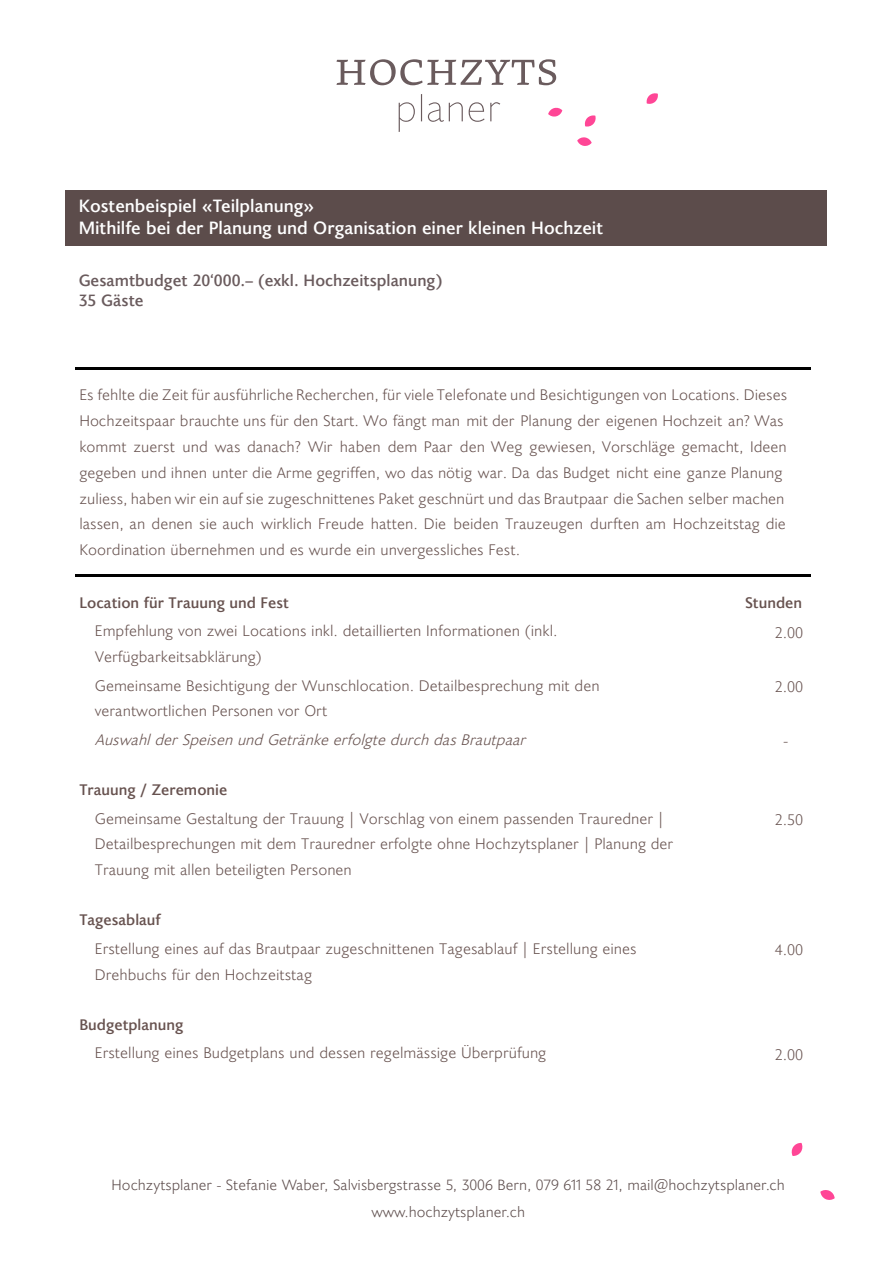
<style>
.page{position:relative;width:893px;height:1263px;background:#fff}
.page>*{position:absolute;margin:0;border:0;box-sizing:border-box;transform-origin:0 0}
.t1{font:500 18px "Joanna Sans Nova";color:#fff}
.t2{font:500 16.5px "Joanna Sans Nova";color:#6a5b5d}
.t3{font:300 15.45px/25.8px "Joanna Sans Nova";color:#67524f}
.t4{font:500 15.45px/29.7px "Joanna Sans Nova";color:#67524f;text-align:right}
.t5{font:italic 300 15.45px "Joanna Sans Nova";color:#67524f}
.t6{font:300 15px "Joanna Sans Nova";color:#5c4c4b}
.s1{font-weight:300}
</style>
<div class="page">
<div style="left:66px;top:190px;width:761px;height:56px;background:#5c4c4b"></div>
<svg style="left:337px;top:59px;width:225px;height:73px"></svg>
<svg style="left:577px;top:137px;width:15px;height:9px"></svg>
<svg style="left:584px;top:115px;width:12px;height:12px"></svg>
<svg style="left:646px;top:93px;width:12px;height:11px"></svg>
<svg style="left:820px;top:1190px;width:15px;height:10px"></svg>
<svg style="left:791px;top:1143px;width:12px;height:13px"></svg>
<hr style="left:75px;top:367px;width:736px;height:2px;background:#000">
<hr style="left:75px;top:574px;width:736px;height:3px;background:#000">
<p class="t1" style="left:79px;top:193px;width:237px">Kostenbeispiel «Teilplanung»</p>
<p class="t1" style="left:79px;top:215px;width:526px">Mithilfe bei der Planung und Organisation einer kleinen Hochzeit</p>
<p class="t2" style="left:79px;top:269px;width:365px">Gesamtbudget 20‘000.– (exkl. Hochzeitsplanung)</p>
<p class="t2" style="left:79px;top:289px;width:67px">35 Gäste</p>
<p class="t3" style="left:79px;top:381px;width:709px">Es fehlte die Zeit für ausführliche Recherchen, für viele Telefonate und Besichtigungen von Locations. Dieses Hochzeitspaar brauchte uns für den Start. Wo fängt man mit der Planung der eigenen Hochzeit an? Was kommt zuerst und was danach? Wir haben dem Paar den Weg gewiesen, Vorschläge gemacht, Ideen gegeben und ihnen unter die Arme gegriffen, wo das nötig war. Da das Budget nicht eine ganze Planung zuliess, haben wir ein auf sie zugeschnittenes Paket geschnürt und das Brautpaar die Sachen selber machen lassen, an denen sie auch wirklich Freude hatten. Die beiden Trauzeugen durften am Hochzeitstag die Koordination übernehmen und es wurde ein unvergessliches Fest.</p>
<p class="t4" style="left:79px;top:587px;width:211px">Location für Trauung und Fest</p>
<p class="t4" style="left:745px;top:587px;width:60px">Stunden<br><span class="s1">2.00</span></p>
<p class="t3" style="left:95px;top:617px;width:464px">Empfehlung von zwei Locations inkl. detaillierten Informationen (inkl.<br>Verfügbarkeitsabklärung)</p>
<p class="t3" style="left:95px;top:671px;width:506px">Gemeinsame Besichtigung der Wunschlocation. Detailbesprechung mit den verantwortlichen Personen vor Ort</p>
<p class="t3" style="left:775px;top:672px;width:30px">2.00</p>
<p class="t5" style="left:95px;top:727px;width:438px">AuswahlderSpeisenundGetränkeerfolgtedurchdasBrautpaar</p>
<p class="t4" style="left:79px;top:774px;width:149px">Trauung / Zeremonie</p>
<p class="t3" style="left:95px;top:804px;width:580px">Gemeinsame Gestaltung der Trauung | Vorschlag von einem passenden Trauredner |<br>Detailbesprechungen mit dem Trauredner erfolgte ohne Hochzytsplaner | Planung der<br>Trauung mit allen beteiligten Personen</p>
<p class="t4" style="left:79px;top:904px;width:83px">Tagesablauf</p>
<p class="t3" style="left:95px;top:934px;width:543px">Erstellung eines auf das Brautpaar zugeschnittenen Tagesablauf | Erstellung eines<br>Drehbuchs für den Hochzeitstag</p>
<p class="t4" style="left:79px;top:1009px;width:106px">Budgetplanung</p>
<p class="t3" style="left:95px;top:1038px;width:453px">Erstellung eines Budgetplans und dessen regelmässige Überprüfung</p>
<p class="t5" style="left:782px;top:728px;width:12px">-</p>
<p class="t3" style="left:775px;top:805px;width:30px">2.50</p>
<p class="t3" style="left:775px;top:935px;width:30px">4.00</p>
<p class="t3" style="left:775px;top:1040px;width:30px">2.00</p>
<p class="t6" style="left:112px;top:1173px;width:675px">Hochzytsplaner - Stefanie Waber, Salvisbergstrasse 5, 3006 Bern, 079 611 58 21, mail@hochzytsplaner.ch</p>
<p class="t6" style="left:371px;top:1200px;width:155px">www.hochzytsplaner.ch</p>
</div>
